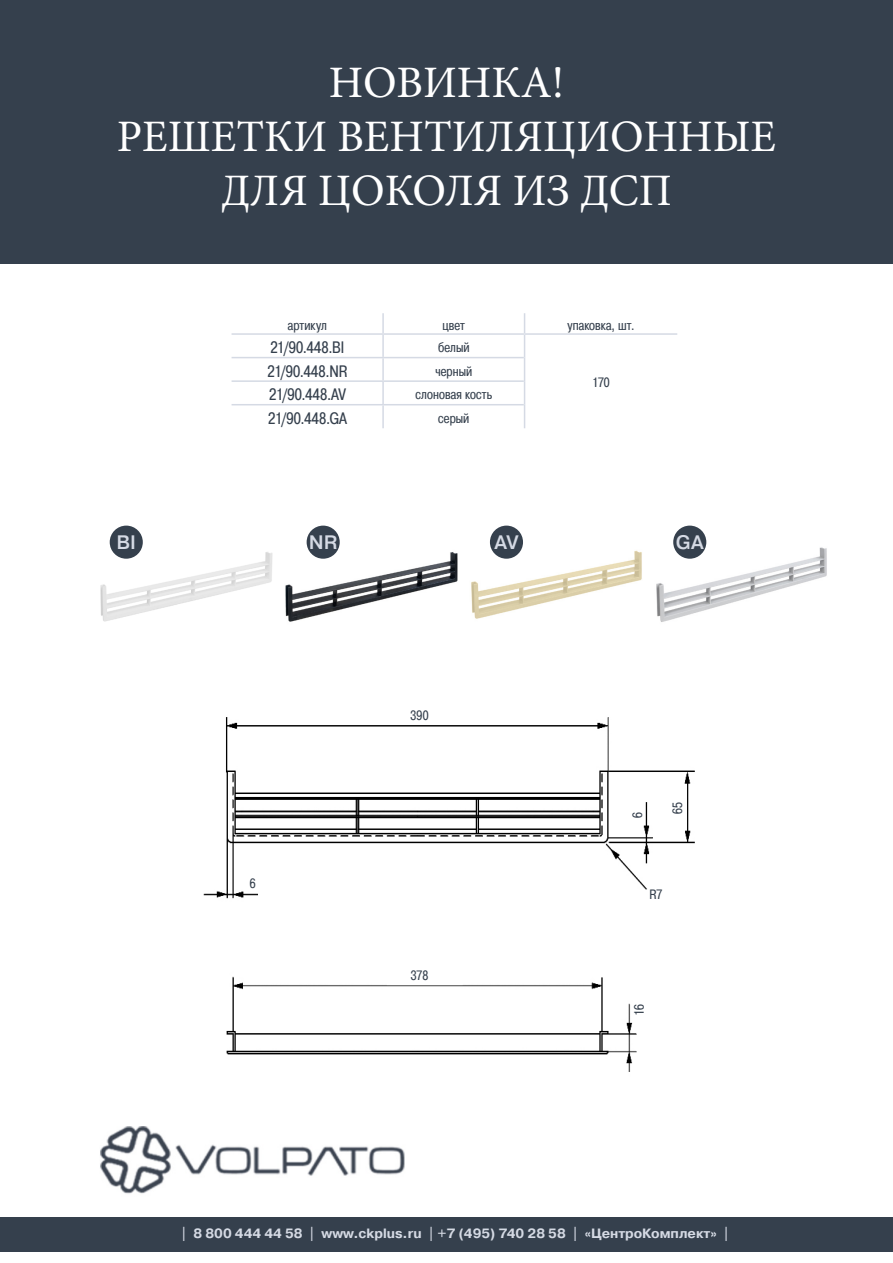
<style>
.page{position:relative;width:893px;height:1263px;background:#fff}
.page>*{position:absolute;margin:0;border:0;box-sizing:border-box;transform-origin:0 0}
.t1{font:45px "Minion Pro";color:#fff}
.t2{font:500 19.5px "Pragmatica";letter-spacing:-.005em;color:#d5dae4}
.Артикулы_2021{font:16.5px "Pragmatica Cond C";letter-spacing:.01em;color:#35404d}
.Таблица{font:13.5px "Pragmatica Cond C";letter-spacing:.01em;color:#35404d}
.t3{font:700 13.5px "Pragmatica";color:#d5dae4}
</style>
<div class="page">
<div style="left:0;top:0;width:893px;height:264px;background:#35404d"></div>
<img style="left:100px;top:1126px;width:305px;height:68px">
<img style="left:203px;top:717px;width:492px;height:355px">
<hr style="left:382px;top:313px;width:2px;height:20px;background:#d5dae4">
<hr style="left:382px;top:335px;width:2px;height:22px;background:#d5dae4">
<hr style="left:382px;top:358px;width:2px;height:22px;background:#d5dae4">
<hr style="left:382px;top:382px;width:2px;height:22px;background:#d5dae4">
<hr style="left:382px;top:405px;width:2px;height:23px;background:#d5dae4">
<svg style="left:524px;top:313px;width:1px;height:115px"></svg>
<hr style="left:525px;top:333px;width:152px;height:2px;background:#d5dae4">
<hr style="left:232px;top:333px;width:151px;height:2px;background:#d5dae4">
<hr style="left:383px;top:333px;width:142px;height:2px;background:#d5dae4">
<hr style="left:232px;top:357px;width:151px;height:1px;background:#d5dae4">
<hr style="left:232px;top:380px;width:151px;height:2px;background:#d5dae4">
<hr style="left:383px;top:357px;width:141px;height:1px;background:#d5dae4">
<hr style="left:383px;top:380px;width:141px;height:2px;background:#d5dae4">
<hr style="left:232px;top:404px;width:151px;height:1px;background:#d5dae4">
<hr style="left:383px;top:404px;width:141px;height:1px;background:#d5dae4">
<img style="left:100px;top:528px;width:173px;height:94px">
<div style="left:110px;top:526px;width:33px;height:33px;background:#35404d;border-radius:50%"></div>
<img style="left:285px;top:528px;width:173px;height:94px">
<div style="left:307px;top:526px;width:33px;height:33px;background:#35404d;border-radius:50%"></div>
<img style="left:471px;top:528px;width:171px;height:91px">
<div style="left:490px;top:526px;width:33px;height:33px;background:#35404d;border-radius:50%"></div>
<img style="left:656px;top:528px;width:171px;height:94px">
<div style="left:673px;top:526px;width:33px;height:33px;background:#35404d;border-radius:50%"></div>
<div style="left:0;top:1217px;width:893px;height:34px;background:#35404d"></div>
<p class="t1" style="left:329px;top:53px;width:237px">НОВИНКА!</p>
<p class="t1" style="left:117px;top:107px;width:661px">РЕШЕТКИ ВЕНТИЛЯЦИОННЫЕ</p>
<p class="t1" style="left:221px;top:161px;width:452px">ДЛЯ ЦОКОЛЯ ИЗ ДСП</p>
<p class="Таблица" style="left:288px;top:317px;width:40px">артикул</p>
<p class="Таблица" style="left:443px;top:317px;width:24px">цвет</p>
<p class="Таблица" style="left:567px;top:317px;width:69px">упаковка, шт.</p>
<p class="Артикулы_2021" style="left:270px;top:338px;width:75px">21/90.448.BI</p>
<p class="Таблица" style="left:438px;top:340px;width:33px">белый</p>
<p class="Таблица" style="left:592px;top:375px;width:19px">170</p>
<p class="Артикулы_2021" style="left:267px;top:362px;width:81px">21/90.448.NR</p>
<p class="Таблица" style="left:435px;top:363px;width:38px">черный</p>
<p class="Артикулы_2021" style="left:269px;top:385px;width:78px">21/90.448.AV</p>
<p class="Таблица" style="left:416px;top:387px;width:78px">слоновая кость</p>
<p class="Артикулы_2021" style="left:268px;top:409px;width:80px">21/90.448.GA</p>
<p class="Таблица" style="left:438px;top:410px;width:33px">серый</p>
<p class="t2" style="left:116px;top:529px;width:21px">BI</p>
<p class="t2" style="left:309px;top:529px;width:30px">NR</p>
<p class="t2" style="left:494px;top:529px;width:25px">AV</p>
<p class="t2" style="left:676px;top:529px;width:29px">GA</p>
<p class="Таблица" style="left:250px;top:876px;width:7px">6</p>
<p class="Таблица" style="left:411px;top:708px;width:19px">390</p>
<p class="Таблица" style="left:411px;top:967px;width:19px">378</p>
<p class="Таблица" style="left:630px;top:818px;width:7px;rotate:-90deg">6</p>
<p class="Таблица" style="left:670px;top:814px;width:13px;rotate:-90deg">65</p>
<p class="Таблица" style="left:649px;top:887px;width:14px">R7</p>
<p class="Таблица" style="left:632px;top:1016px;width:13px;rotate:-90deg">16</p>
<p class="t3" style="left:181px;top:1225px;width:550px">| 8 800 444 44 58 | www.ckplus.ru | +7 (495) 740 28 58 | «ЦентроКомплект» |</p>
</div>
